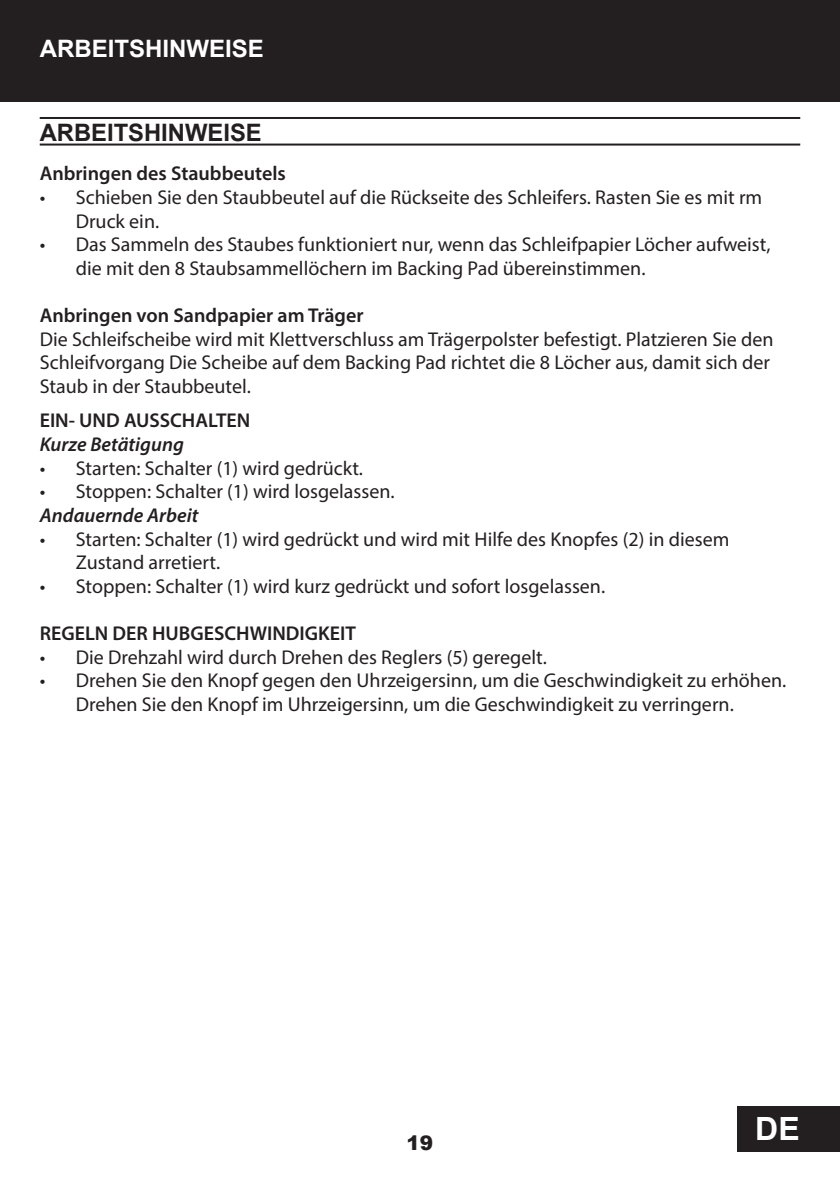
<style>
.page{position:relative;width:840px;height:1191px;background:#fff}
.page>*{position:absolute;margin:0;border:0;box-sizing:border-box;transform-origin:0 0}
.t1{font:700 32px "Arial";color:#fff}
.t2{font:700 24px "Arial";color:#fff}
.t3{font:700 24px "Arial";color:#231f20}
.t4{font:20px/23.6px "Myriad Pro";color:#231f20}
.t5{font:600 20px "Myriad Pro";color:#231f20}
.t6{font:italic 600 20px "Myriad Pro";color:#231f20}
.t7{font:900 20px "Arial";color:#231f20}
</style>
<div class="page">
<div style="left:0;top:0;width:839px;height:102px;background:#231f20"></div>
<div style="left:737px;top:1106px;width:102px;height:45px;background:#231f20"></div>
<hr style="left:40px;top:117px;width:759px;height:2px;background:#231f20">
<hr style="left:40px;top:144px;width:759px;height:2px;background:#231f20">
<p class="t2" style="left:40px;top:32px;width:226px">ARBEITSHINWEISE</p>
<p class="t3" style="left:40px;top:115px;width:223px">ARBEITSHINWEISE</p>
<p class="t5" style="left:40px;top:161px;width:247px">Anbringen des Staubbeutels</p>
<p class="t4" style="left:76px;top:185px;width:687px;text-indent:-36px">• Schieben Sie den Staubbeutel auf die Rückseite des Schleifers. Rasten Sie es mit rm<br>Druck ein.</p>
<p class="t4" style="left:76px;top:232px;width:696px;text-indent:-36px">• Das Sammeln des Staubes funktioniert nur, wenn das Schleifpapier Löcher aufweist, die mit den 8 Staubsammellöchern im Backing Pad übereinstimmen.</p>
<p class="t5" style="left:40px;top:302px;width:325px">Anbringen von Sandpapier am Träger</p>
<p class="t4" style="left:40px;top:327px;width:735px">Die Schleifscheibe wird mit Klettverschluss am Trägerpolster befestigt. Platzieren Sie den<br>Schleifvorgang Die Scheibe auf dem Backing Pad richtet die 8 Löcher aus, damit sich der<br>Staub in der Staubbeutel.</p>
<p class="t5" style="left:40px;top:408px;width:212px">EIN- UND AUSSCHALTEN</p>
<p class="t6" style="left:40px;top:431px;width:146px">Kurze Betätigung</p>
<p class="t4" style="left:40px;top:456px;width:324px">• Starten: Schalter (1) wird gedrückt.</p>
<p class="t4" style="left:40px;top:479px;width:356px">• Stoppen: Schalter (1) wird losgelassen.</p>
<p class="t6" style="left:40px;top:502px;width:160px">Andauernde Arbeit</p>
<p class="t4" style="left:76px;top:527px;width:654px;text-indent:-36px">• Starten: Schalter (1) wird gedrückt und wird mit Hilfe des Knopfes (2) in diesem<br>Zustand arretiert.</p>
<p class="t4" style="left:40px;top:574px;width:566px">• Stoppen: Schalter (1) wird kurz gedrückt und sofort losgelassen.</p>
<p class="t5" style="left:40px;top:620px;width:317px">REGELN DER HUBGESCHWINDIGKEIT</p>
<p class="t4" style="left:40px;top:645px;width:508px">• Die Drehzahl wird durch Drehen des Reglers (5) geregelt.</p>
<p class="t4" style="left:76px;top:668px;width:711px;text-indent:-36px">• Drehen Sie den Knopf gegen den Uhrzeigersinn, um die Geschwindigkeit zu erhöhen.<br>Drehen Sie den Knopf im Uhrzeigersinn, um die Geschwindigkeit zu verringern.</p>
<p class="t7" style="left:406px;top:1128px;width:28px">19</p>
<h1 class="t1" style="left:754px;top:1106px;width:46px">DE</h1>
</div>
